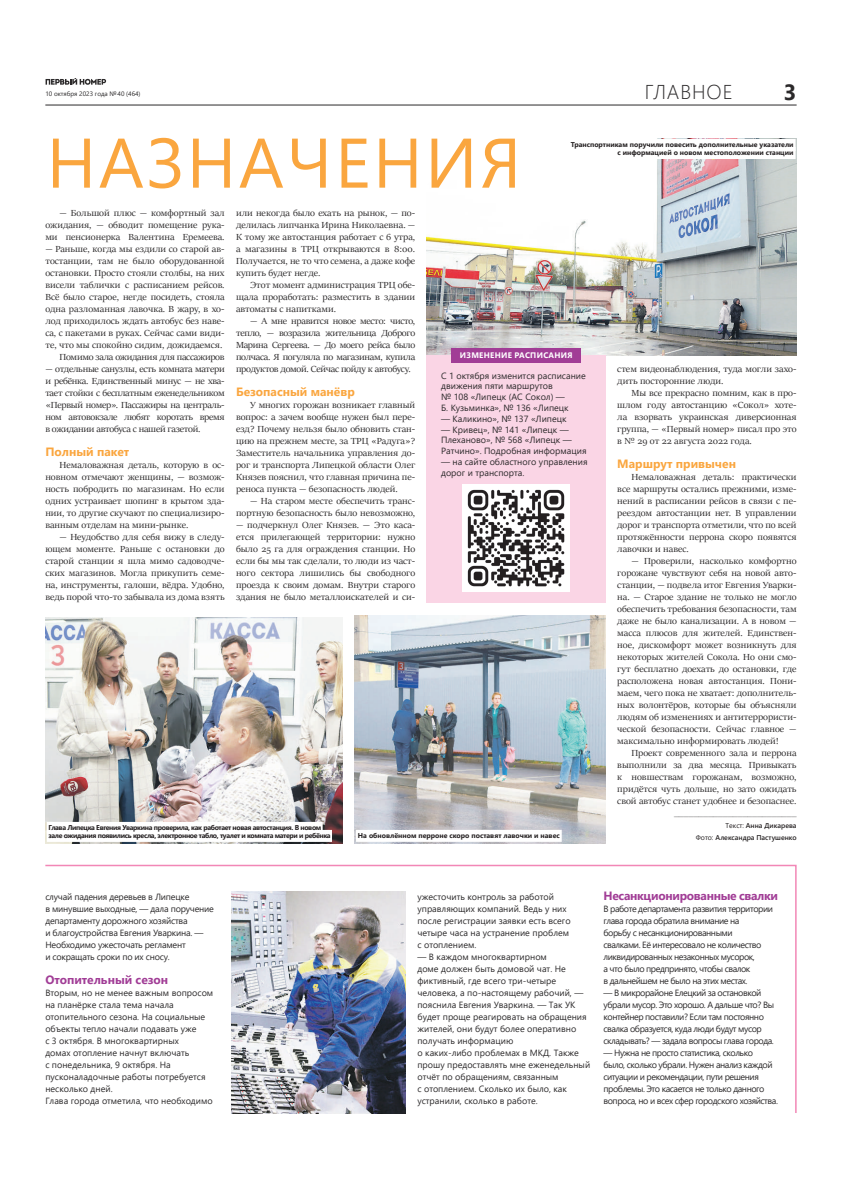
<style>
.page{position:relative;width:842px;height:1191px;background:#fff}
.page>*{position:absolute;margin:0;border:0;box-sizing:border-box;transform-origin:0 0}
.t1{font:70px "Segoe UI";letter-spacing:.035em;color:#faa63f}
.t2{font:700 22px "Segoe UI";color:#2b292a}
.t3{font:300 20px "Segoe UI";letter-spacing:.045em;color:#2b292a}
.t4{font:700 12px "Segoe UI";color:#faa63f}
.t5{font:700 12px "Segoe UI";letter-spacing:-.025em;color:#a13d96}
.t6{font:700 12px "Segoe UI";color:#a13d96}
.t7{font:9.9px/12px "Sitka Banner";color:#2b292a;text-align:justify;scale:1.07 1}
.t8{font:9px/12px "Segoe UI";color:#2b292a}
.t9{font:9px/12px "Segoe UI";letter-spacing:-.05em;color:#2b292a}
.t10{font:9px/12px "Segoe UI";letter-spacing:-.025em;color:#2b292a}
.t11{font:700 8px "Segoe UI";letter-spacing:.035em;color:#fff}
.t12{font:700 7px/8px "Segoe UI";letter-spacing:-.05em;color:#231f20}
.t13{font:700 7px/8px "Segoe UI";color:#231f20;text-align:right}
.t14{font:600 7px/12px "Segoe UI";color:#231f20;text-align:right}
.t15{font:6.4px "Segoe UI";color:#2b292a}
.s1{font-weight:400}
</style>
<div class="page">
<svg style="left:46px;top:78px;width:60px;height:7px"></svg>
<hr style="left:45px;top:104px;width:752px;height:1px;background:#2b292a">
<img style="left:427px;top:138px;width:370px;height:217px">
<div style="left:418px;top:135px;width:231px;height:95px;background:#fff"></div>
<div style="left:427px;top:355px;width:179px;height:247px;background:#fad5e5"></div>
<div style="left:452px;top:348px;width:129px;height:14px;background:#a13d96"></div>
<img style="left:463px;top:485px;width:107px;height:107px">
<svg style="left:45px;top:864px;width:752px;height:250px"></svg>
<img style="left:354px;top:616px;width:252px;height:227px">
<img style="left:45px;top:617px;width:297px;height:226px">
<div style="left:569px;top:139px;width:226px;height:12px;background:#fff"></div>
<div style="left:615px;top:147px;width:180px;height:12px;background:#fff"></div>
<div style="left:47px;top:822px;width:276px;height:12px;background:#fff"></div>
<div style="left:47px;top:830px;width:285px;height:12px;background:#fff"></div>
<div style="left:356px;top:830px;width:206px;height:12px;background:#fff"></div>
<img style="left:232px;top:891px;width:173px;height:222px">
<p class="t15" style="left:45px;top:88px;width:97px">10 октября 2023 года №40 (464)</p>
<h3 class="t3" style="left:645px;top:73px;width:89px">ГЛАВНОЕ</h3>
<h2 class="t2" style="left:784px;top:71px;width:14px">3</h2>
<h1 class="t1" style="left:47px;top:97px;width:476px">НАЗНАЧЕНИЯ</h1>
<p class="t7" style="left:45px;top:207px;width:169px;text-indent:14px">— Большой плюс — комфортный зал ожидания, — обводит помещение рука&shy;ми пенсионерка Валентина Еремеева.</p>
<p class="t7" style="left:45px;top:243px;width:169px;text-align:right">— Раньше, когда мы ездили со старой ав&shy;тостанции, там не было оборудованной остановки. Просто стояли столбы, на них висели таблички с расписанием рейсов.<br>Всё было старое, негде посидеть, стояла одна разломанная лавочка. В жару, в хо&shy;лод приходилось ждать автобус без наве&shy;са, с пакетами в руках. Сейчас сами види&shy;те, что мы спокойно сидим, дожидаемся.<br>Помимо зала ожидания для пассажиров</p>
<p class="t7" style="left:45px;top:363px;width:169px">— отдельные санузлы, есть комната матери и ребёнка. Единственный минус — не хва&shy;тает стойки с бесплатным еженедельником «Первый номер». Пассажиры на централь&shy;ном автовокзале любят коротать время в ожидании автобуса с нашей газетой.</p>
<p class="t4" style="left:45px;top:440px;width:85px">Полный пакет</p>
<p class="t7" style="left:45px;top:459px;width:169px;text-indent:14px">Немаловажная деталь, которую в ос&shy;новном отмечают женщины, — возмож&shy;ность побродить по магазинам. Но если одних устраивает шопинг в крытом зда&shy;нии, то другие скучают по специализиро&shy;ванным отделам на мини-рынке.</p>
<p class="t7" style="left:45px;top:531px;width:169px;text-indent:14px">— Неудобство для себя вижу в следу&shy;ющем моменте. Раньше с остановки до старой станции я шла мимо садоводче&shy;ских магазинов. Могла прикупить семе&shy;на, инструменты, галоши, вёдра. Удобно, ведь порой что-то забывала из дома взять</p>
<p class="t13" style="left:571px;top:140px;width:224px">Транспортникам поручили повесить дополнительные указатели с информацией о новом местоположении станции</p>
<p class="t7" style="left:236px;top:207px;width:169px">или некогда было ехать на рынок, — по&shy;делилась липчанка Ирина Николаевна. — К тому же автостанция работает с 6 утра, а магазины в ТРЦ открываются в 8:00.<br>Получается, не то что семена, а даже кофе купить будет негде.</p>
<p class="t7" style="left:236px;top:279px;width:169px;text-indent:14px">Этот момент администрация ТРЦ обе&shy;щала проработать: разместить в здании автоматы с напитками.</p>
<p class="t7" style="left:236px;top:315px;width:169px;text-indent:14px">— А мне нравится новое место: чисто, тепло, — возразила жительница Доброго Марина Сергеева. — До моего рейса было полчаса. Я погуляла по магазинам, купила продуктов домой. Сейчас пойду к автобусу.</p>
<p class="t4" style="left:236px;top:380px;width:120px">Безопасный манёвр</p>
<p class="t7" style="left:236px;top:399px;width:169px;text-indent:14px">У многих горожан возникает главный вопрос: а зачем вообще нужен был пере&shy;езд? Почему нельзя было обновить стан&shy;цию на прежнем месте, за ТРЦ «Радуга»?<br>Заместитель начальника управления до&shy;рог и транспорта Липецкой области Олег Князев пояснил, что главная причина пе&shy;реноса пункта — безопасность людей.</p>
<p class="t7" style="left:236px;top:495px;width:169px;text-align:right">— На старом месте обеспечить транс&shy;портную безопасность было невозможно,</p>
<p class="t7" style="left:236px;top:519px;width:169px">— подчеркнул Олег Князев. — Это каса&shy;ется прилегающей территории: нужно было 25 га для ограждения станции. Но если бы мы так сделали, то люди из част&shy;ного сектора лишились бы свободного проезда к своим домам. Внутри старого здания не было металлоискателей и си-</p>
<p class="t11" style="left:460px;top:348px;width:114px">ИЗМЕНЕНИЕ РАСПИСАНИЯ</p>
<p class="t7" style="left:617px;top:363px;width:169px">стем видеонаблюдения, туда могли захо&shy;дить посторонние люди.</p>
<p class="t7" style="left:617px;top:387px;width:169px;text-indent:14px">Мы все прекрасно помним, как в про&shy;шлом году автостанцию «Сокол» хоте&shy;ла взорвать украинская диверсионная группа, — «Первый номер» писал про это в № 29 от 22 августа 2022 года.</p>
<p class="t4" style="left:617px;top:452px;width:120px">Маршрут привычен</p>
<p class="t7" style="left:617px;top:471px;width:169px;text-indent:14px">Немаловажная деталь: практически все маршруты остались прежними, изме&shy;нений в расписании рейсов в связи с пе&shy;реездом автостанции нет. В управлении дорог и транспорта отметили, что по всей протяжённости перрона скоро появятся лавочки и навес.</p>
<p class="t7" style="left:617px;top:555px;width:169px;text-indent:14px">— Проверили, насколько комфортно горожане чувствуют себя на новой авто&shy;станции, — подвела итог Евгения Уварки&shy;на. — Старое здание не только не могло обеспечить требования безопасности, там даже не было канализации. А в новом — масса плюсов для жителей. Единствен&shy;ное, дискомфорт может возникнуть для некоторых жителей Сокола. Но они смо&shy;гут бесплатно доехать до остановки, где расположена новая автостанция. Пони&shy;маем, чего пока не хватает: дополнитель&shy;ных волонтёров, которые бы объясняли людям об изменениях и антитеррористи&shy;ческой безопасности. Сейчас главное — максимально информировать людей!</p>
<p class="t7" style="left:617px;top:747px;width:169px;text-align:right">Проект современного зала и перрона выполнили за два месяца. Привыкать к новшествам горожанам, возможно, придётся чуть дольше, но зато ожидать свой автобус станет удобнее и безопаснее. _________________________</p>
<p class="t14" style="left:696px;top:819px;width:102px"><span class="s1">Текст:</span> Анна Дикарева<br><span class="s1">Фото:</span> Александра Пастушенко</p>
<p class="t8" style="left:441px;top:369px;width:146px;line-height:10.8px">С 1 октября изменится расписание движения пяти маршрутов<br>№ 108 «Липецк (АС Сокол) —<br>Б. Кузьминка», № 136 «Липецк</p>
<p class="t8" style="left:441px;top:412px;width:127px">— Каликино», № 137 «Липецк</p>
<p class="t8" style="left:441px;top:423px;width:147px;line-height:10.8px">— Кривец», № 141 «Липецк —<br>Плеханово», № 568 «Липецк —<br>Ратчино». Подробная информация</p>
<p class="t8" style="left:441px;top:455px;width:148px;line-height:10.8px">— на сайте областного управления дорог и транспорта.</p>
<p class="t12" style="left:48px;top:823px;width:284px">Глава Липецка Евгения Уваркина проверила, как работает новая автостанция. В новом зале ожидания появились кресла, электронное табло, туалет и комната матери и ребёнка</p>
<p class="t13" style="left:358px;top:831px;width:203px">На обновлённом перроне скоро поставят лавочки и навес</p>
<p class="t10" style="left:45px;top:890px;width:170px">случай падения деревьев в Липецке<br>в минувшие выходные, — дала поручение департаменту дорожного хозяйства<br>и благоустройства Евгения Уваркина. — Необходимо ужесточать регламент<br>и сокращать сроки по их сносу.</p>
<p class="t6" style="left:45px;top:968px;width:124px">Отопительный сезон</p>
<p class="t8" style="left:45px;top:986px;width:169px">Вторым, но не менее важным вопросом на планёрке стала тема начала отопительного сезона. На социальные объекты тепло начали подавать уже<br>с 3 октября. В многоквартирных<br>домах отопление начнут включать<br>с понедельника, 9 октября. На пусконаладочные работы потребуется несколько дней.<br>Глава города отметила, что необходимо</p>
<p class="t8" style="left:417px;top:890px;width:155px">ужесточить контроль за работой управляющих компаний. Ведь у них после регистрации заявки есть всего четыре часа на устранение проблем с отоплением.</p>
<p class="t8" style="left:417px;top:950px;width:174px">— В каждом многоквартирном<br>доме должен быть домовой чат. Не фиктивный, где всего три-четыре человека, а по-настоящему рабочий, — пояснила Евгения Уваркина. — Так УК будет проще реагировать на обращения жителей, они будут более оперативно получать информацию<br>о каких-либо проблемах в МКД. Также прошу предоставлять мне еженедельный отчёт по обращениям, связанным<br>с отоплением. Сколько их было, как устранили, сколько в работе.</p>
<p class="t5" style="left:603px;top:884px;width:176px">Несанкционированные свалки</p>
<p class="t9" style="left:603px;top:902px;width:171px">В работе департамента развития территории глава города обратила внимание на<br>борьбу с несанкционированными<br>свалками. Её интересовало не количество ликвидированных незаконных мусорок,<br>а что было предпринято, чтобы свалок<br>в дальнейшем не было на этих местах.</p>
<p class="t9" style="left:603px;top:986px;width:172px">— В микрорайоне Елецкий за остановкой убрали мусор. Это хорошо. А дальше что? Вы контейнер поставили? Если там постоянно свалка образуется, куда люди будут мусор складывать? — задала вопросы глава города.</p>
<p class="t9" style="left:603px;top:1046px;width:176px">— Нужна не просто статистика, сколько<br>было, сколько убрали. Нужен анализ каждой ситуации и рекомендации, пути решения проблемы. Это касается не только данного вопроса, но и всех сфер городского хозяйства.</p>
</div>
